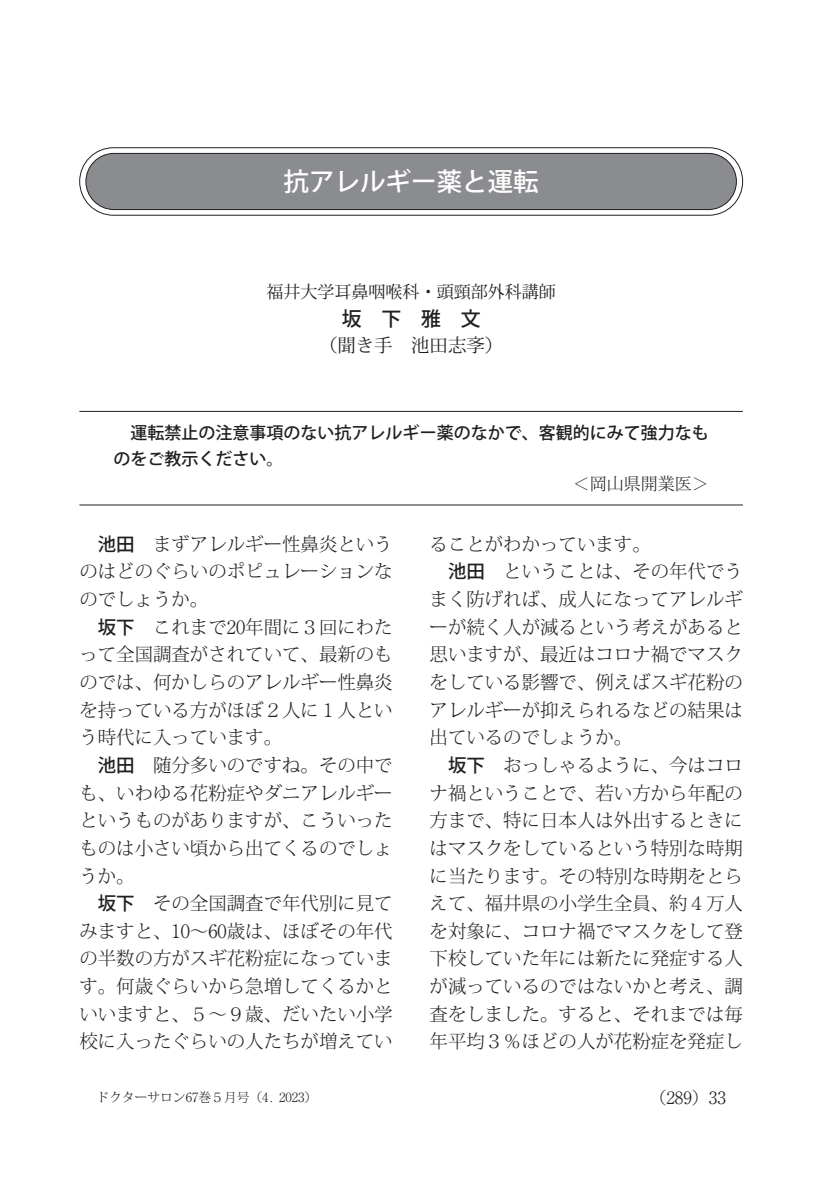
<style>
.page{position:relative;width:828px;height:1191px;background:#fff}
.page>*{position:absolute;margin:0;border:0;box-sizing:border-box;transform-origin:0 0}
.t1{font:500 25.6px "Koz Go Pro";color:#fff}
.t2{font:500 19.8px "Koz Go Pro";color:#231f20}
.t3{font:300 18.4px "Koz Min Pro";color:#231f20}
.t4{font:18.4px "Koz Min Pro";color:#231f20}
.t5{font:500 17px "Koz Go Pro";color:#231f20}
.t6{font:17px "Koz Min Pro";color:#231f20}
.t7{font:300 17px "Koz Min Pro";color:#231f20}
.t8{font:300 17px "Ryumin Pro";color:#231f20}
.t9{font:300 12.8px "Koz Min Pro";color:#231f20}
.s1{font-family:"Ryumin Pro"}
.s2{font-family:"Koz Go Pro";font-weight:500}
.s3{font-family:"Koz Min Pro"}
</style>
<div class="page">
<hr style="left:79px;top:411px;width:664px;height:1px;background:#231f20">
<hr style="left:79px;top:504px;width:664px;height:1px;background:#231f20">
<div style="left:79px;top:147px;width:664px;height:68px;border:1px solid #231f20;border-radius:34px"></div>
<div style="left:86px;top:153px;width:650px;height:56px;background:#8a8c8f;border-radius:28px"></div>
<div style="left:86px;top:153px;width:650px;height:57px;border:1px solid #231f20;border-radius:28px"></div>
<p class="t1" style="left:283px;top:165px;width:257px">抗アレルギー薬と運転</p>
<p class="t6" style="left:266px;top:279px;width:291px">福井大学耳鼻咽喉科・頭頸部外科講師</p>
<p class="t2" style="left:342px;top:306px;width:140px">坂　下　雅　文</p>
<p class="t4" style="left:319px;top:332px;width:186px">（聞き手　池田志斈）</p>
<p class="t5" style="left:113px;top:422px;width:597px">　運転禁止の注意事項のない抗アレルギー薬のなかで、客観的にみて強力なも</p>
<p class="t5" style="left:113px;top:447px;width:172px">のをご教示ください。</p>
<p class="t7" style="left:573px;top:472px;width:138px"><span class="s1">＜</span>岡山県開業医<span class="s1">＞</span></p>
<p class="t3" style="left:98px;top:531px;width:296px"><span class="s2">池田</span>　まずアレルギー性鼻炎という</p>
<p class="t3" style="left:79px;top:558px;width:315px">のはどのぐらいのポピュレーションな</p>
<p class="t3" style="left:79px;top:586px;width:130px">のでしょうか。</p>
<p class="t3" style="left:98px;top:614px;width:296px"><span class="s2">坂下</span>　これまで<span class="s1">20</span>年間に<span class="s1">３</span>回にわた</p>
<p class="t3" style="left:79px;top:641px;width:315px">って全国調査がされていて、最新のも</p>
<p class="t3" style="left:79px;top:669px;width:315px">のでは、何かしらのアレルギー性鼻炎</p>
<p class="t3" style="left:79px;top:697px;width:315px">を持っている方がほぼ<span class="s1">２</span>人に<span class="s1">１</span>人とい</p>
<p class="t3" style="left:79px;top:724px;width:204px">う時代に入っています。</p>
<p class="t3" style="left:98px;top:752px;width:296px"><span class="s2">池田</span>　随分多いのですね。その中で</p>
<p class="t3" style="left:79px;top:780px;width:315px">も、いわゆる花粉症やダニアレルギー</p>
<p class="t3" style="left:79px;top:807px;width:315px">というものがありますが、こういった</p>
<p class="t3" style="left:79px;top:835px;width:315px">ものは小さい頃から出てくるのでしょ</p>
<p class="t3" style="left:79px;top:863px;width:57px">うか。</p>
<p class="t3" style="left:98px;top:890px;width:296px"><span class="s2">坂下</span>　その全国調査で年代別に見て</p>
<p class="t3" style="left:79px;top:918px;width:315px">みますと、<span class="s1">10</span>～<span class="s1">60</span>歳は、ほぼその年代</p>
<p class="t3" style="left:79px;top:945px;width:315px">の半数の方がスギ花粉症になっていま</p>
<p class="t3" style="left:79px;top:973px;width:315px">す。何歳ぐらいから急増してくるかと</p>
<p class="t3" style="left:79px;top:1001px;width:315px">いいますと、<span class="s1">５</span>～<span class="s1">９</span>歳、だいたい小学</p>
<p class="t3" style="left:79px;top:1028px;width:315px">校に入ったぐらいの人たちが増えてい</p>
<p class="t3" style="left:429px;top:531px;width:223px">ることがわかっています。</p>
<p class="t3" style="left:448px;top:558px;width:296px"><span class="s2">池田</span>　ということは、その年代でう</p>
<p class="t3" style="left:429px;top:586px;width:315px">まく防げれば、成人になってアレルギ</p>
<p class="t3" style="left:429px;top:614px;width:315px">ーが続く人が減るという考えがあると</p>
<p class="t3" style="left:429px;top:641px;width:315px">思いますが、最近はコロナ禍でマスク</p>
<p class="t3" style="left:429px;top:669px;width:315px">をしている影響で、例えばスギ花粉の</p>
<p class="t3" style="left:429px;top:697px;width:315px">アレルギーが抑えられるなどの結果は</p>
<p class="t3" style="left:429px;top:724px;width:204px">出ているのでしょうか。</p>
<p class="t3" style="left:448px;top:752px;width:296px"><span class="s2">坂下</span>　おっしゃるように、今はコロ</p>
<p class="t3" style="left:429px;top:780px;width:315px">ナ禍ということで、若い方から年配の</p>
<p class="t3" style="left:429px;top:807px;width:315px">方まで、特に日本人は外出するときに</p>
<p class="t3" style="left:429px;top:835px;width:315px">はマスクをしているという特別な時期</p>
<p class="t3" style="left:429px;top:863px;width:315px">に当たります。その特別な時期をとら</p>
<p class="t3" style="left:429px;top:890px;width:315px">えて、福井県の小学生全員、約<span class="s1">４</span>万人</p>
<p class="t3" style="left:429px;top:918px;width:315px">を対象に、コロナ禍でマスクをして登</p>
<p class="t3" style="left:429px;top:945px;width:315px">下校していた年には新たに発症する人</p>
<p class="t3" style="left:429px;top:973px;width:315px">が減っているのではないかと考え、調</p>
<p class="t3" style="left:429px;top:1001px;width:315px">査をしました。すると、それまでは毎</p>
<p class="t3" style="left:429px;top:1028px;width:315px">年平均<span class="s1">３％</span>ほどの人が花粉症を発症し</p>
<p class="t9" style="left:96px;top:1088px;width:222px">ドクターサロン<span class="s1">67</span>巻<span class="s1">５</span>月号（<span class="s1">4. 2023</span>）</p>
<p class="t8" style="left:649px;top:1084px;width:78px"><span class="s3">（</span>289<span class="s3">）</span>33</p>
</div>
